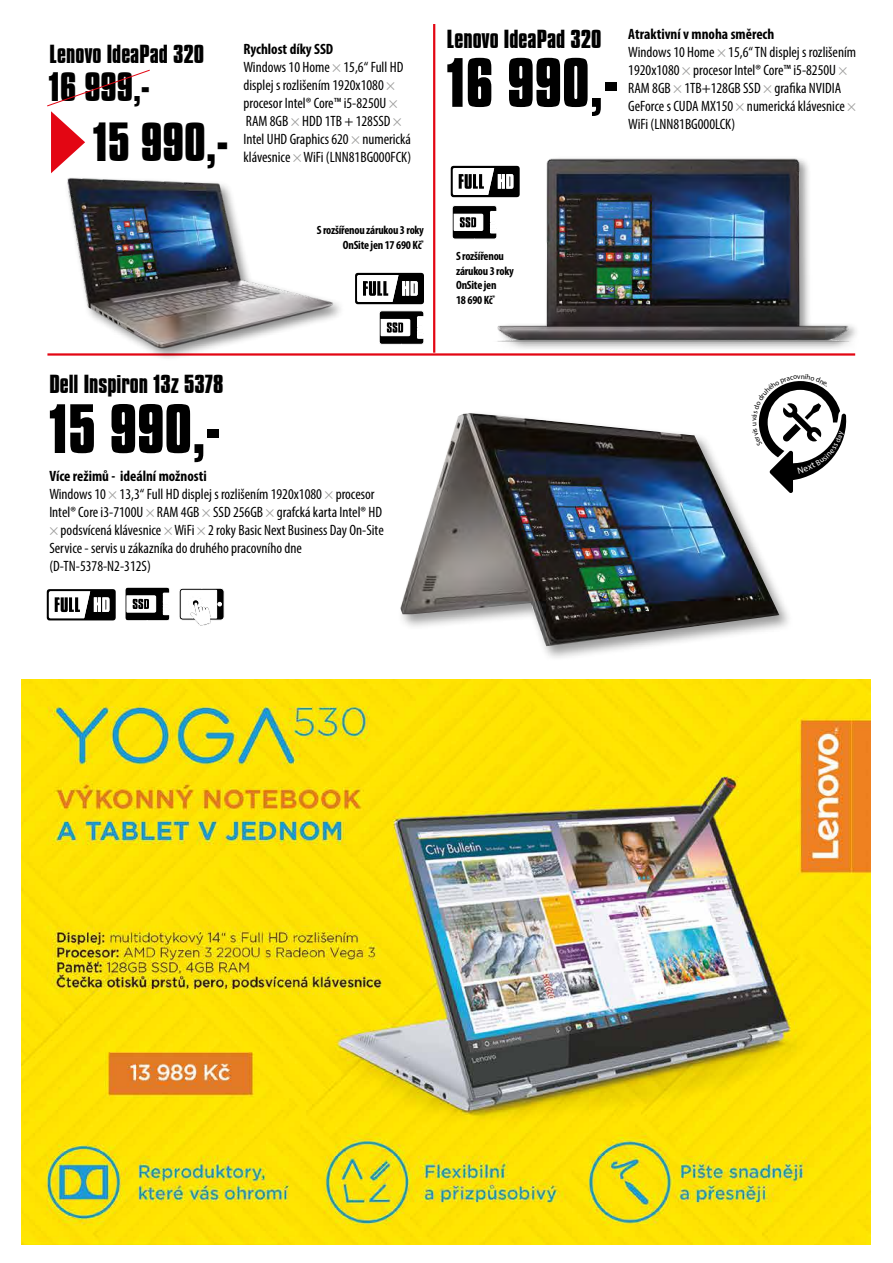
<style>
.page{position:relative;width:893px;height:1263px;background:#fff}
.page>*{position:absolute;margin:0;border:0;box-sizing:border-box;transform-origin:0 0}
.t1{font:700 60px "Compacta BT";color:#000}
.t2{font:700 47.4px "Compacta BT";color:#000}
.t3{font:700 35.4px "Compacta BT";color:#000}
.t4{font:700 22.5px "Compacta BT";color:#000}
.t5{font:condensed 15px/18px "Myriad Pro";color:#000}
.t6{font:700 condensed 12px/14.4px "Myriad Pro";letter-spacing:-.02em;color:#000;text-align:right}
.s1{font-weight:700}
.s2{color:#9d9d9c}
</style>
<div class="page">
<hr style="left:47px;top:353px;width:808px;height:3px;background:#e30613">
<hr style="left:433px;top:24px;width:2px;height:329px;background:#e30613">
<svg style="left:379px;top:310px;width:45px;height:35px"></svg>
<img style="left:21px;top:679px;width:849px;height:566px">
<svg style="left:376px;top:273px;width:48px;height:31px"></svg>
<img style="left:456px;top:158px;width:400px;height:198px">
<svg style="left:451px;top:166px;width:69px;height:31px"></svg>
<svg style="left:47px;top:69px;width:103px;height:93px"></svg>
<div style="left:397px;top:410px;width:397px;height:252px;background:#000;opacity:.4"></div>
<img style="left:400px;top:413px;width:379px;height:233px">
<svg style="left:125px;top:587px;width:45px;height:34px"></svg>
<svg style="left:47px;top:589px;width:69px;height:31px"></svg>
<svg style="left:452px;top:205px;width:46px;height:35px"></svg>
<svg style="left:179px;top:588px;width:45px;height:38px"></svg>
<img style="left:47px;top:162px;width:329px;height:197px">
<svg style="left:751px;top:381px;width:95px;height:112px"></svg>
<h3 class="t4" style="left:50px;top:41px;width:156px">Lenovo IdeaPad 320</h3>
<h3 class="t3" style="left:49px;top:65px;width:102px">16 999,-</h3>
<h2 class="t2" style="left:93px;top:113px;width:136px">15 990,-</h2>
<p class="t5" style="left:243px;top:40px;width:169px"><span class="s1">Rychlost díky SSD<br></span>Windows 10 Home <span class="s2">×</span> 15,6“ Full HD displej s rozlišením 1920x1080 <span class="s2">× </span>procesor Intel® Core™ i5-8250U <span class="s2">×<br></span>RAM 8GB <span class="s2">×</span> HDD 1TB + 128SSD <span class="s2">×<br></span>Intel UHD Graphics 620 <span class="s2">×</span> numerická klávesnice <span class="s2">×</span> WiFi (LNN81BG000FCK)</p>
<p class="t6" style="left:317px;top:223px;width:109px">S rozšířenou zárukou 3 roky<br>OnSite jen 17 690 Kč<sup>*</sup></p>
<h3 class="t4" style="left:447px;top:26px;width:156px">Lenovo IdeaPad 320</h3>
<h1 class="t1" style="left:447px;top:46px;width:172px">16 990,-</h1>
<p class="t5" style="left:628px;top:25px;width:229px"><span class="s1">Atraktivní v mnoha směrech<br></span>Windows 10 Home <span class="s2">×</span> 15,6“ TN displej s rozlišením 1920x1080 <span class="s2">×</span> procesor Intel® Core™ i5-8250U <span class="s2">× </span>RAM 8GB <span class="s2">×</span> 1TB+128GB SSD <span class="s2">×</span> grafika NVIDIA GeForce s CUDA MX150 <span class="s2">×</span> numerická klávesnice <span class="s2">× </span>WiFi (LNN81BG000LCK)</p>
<p class="t6" style="left:456px;top:249px;width:59px;text-align:left">S rozšířenou zárukou 3 roky<br>OnSite jen<br>18 690 Kč<sup>*</sup></p>
<h3 class="t4" style="left:49px;top:371px;width:176px">Dell Inspiron 13z 5378</h3>
<h1 class="t1" style="left:49px;top:393px;width:172px">15 990,-</h1>
<p class="t5" style="left:49px;top:467px;width:336px"><span class="s1">Více režimů - ideální možnosti<br></span>Windows 10 <span class="s2">×</span> 13,3“ Full HD displej s rozlišením 1920x1080 <span class="s2">×</span> procesor Intel® Core i3-7100U <span class="s2">×</span> RAM 4GB <span class="s2">×</span> SSD 256GB <span class="s2">×</span> grafcká karta Intel® HD <span class="s2">×</span> podsvícená klávesnice <span class="s2">×</span> WiFi <span class="s2">×</span> 2 roky Basic Next Business Day On-Site Service - servis u zákazníka do druhého pracovního dne (D-TN-5378-N2-312S)</p>
</div>
